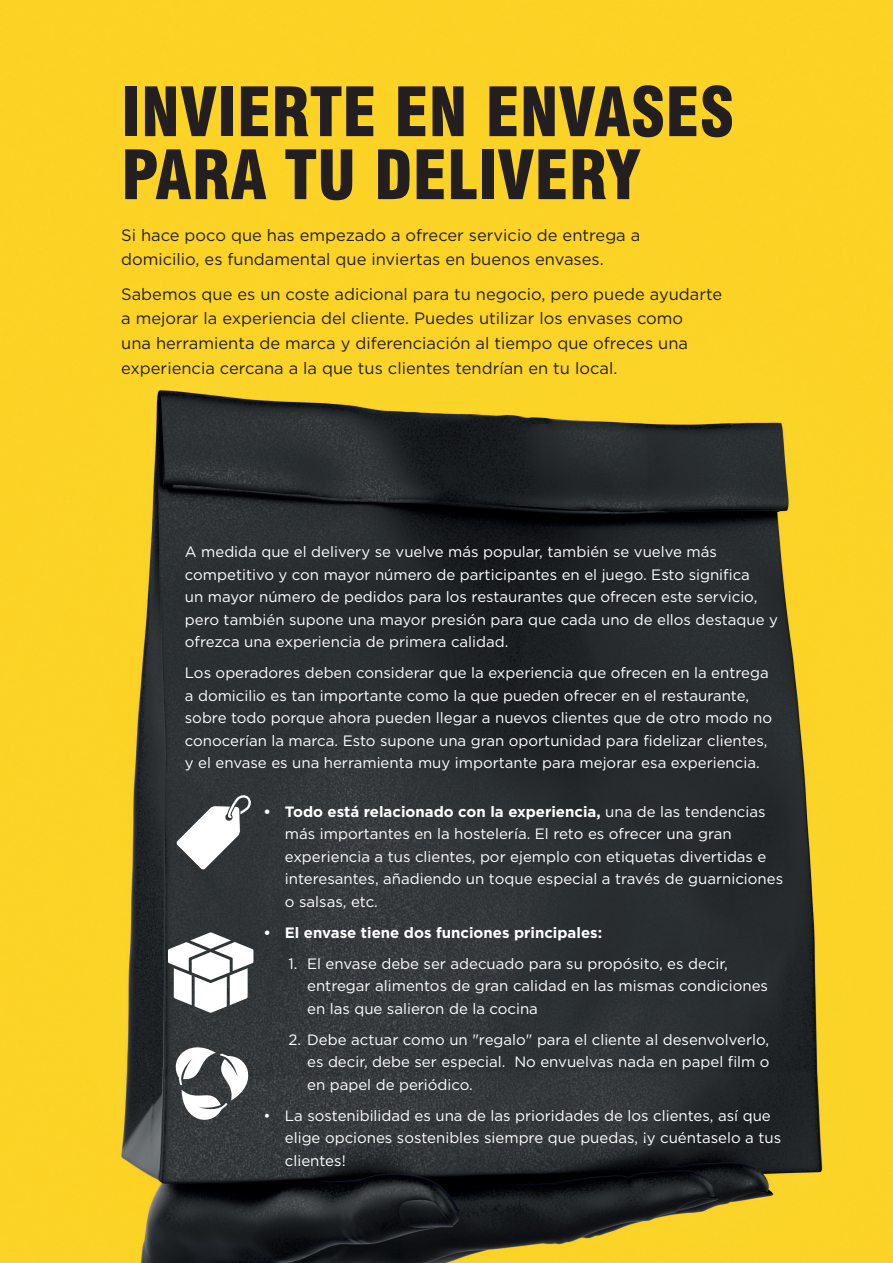
<style>
.page{position:relative;width:893px;height:1263px;background:#fff}
.page>*{position:absolute;margin:0;border:0;box-sizing:border-box;transform-origin:0 0}
.t1{font:900 condensed 66.15px/63px "Swiss 721 BT";color:#231f20}
.t2{font:16.5px/24.8px "Gotham";color:#231f20}
.t3{font:15px/22.5px "Gotham";color:#fff}
.t4{font:700 15px "Gotham";color:#fff}
.s1{font-weight:700}
</style>
<div class="page">
<img style="left:0;top:0;width:893px;height:1263px">
<svg style="left:176px;top:794px;width:76px;height:76px"></svg>
<svg style="left:168px;top:932px;width:85px;height:81px"></svg>
<svg style="left:174px;top:1044px;width:76px;height:77px"></svg>
<h1 class="t1" style="left:121px;top:81px;width:615px">INVIERTE EN ENVASES<br>PARA TU DELIVERY</h1>
<p class="t2" style="left:121px;top:222px;width:521px">Si hace poco que has empezado a ofrecer servicio de entrega a domicilio, es fundamental que inviertas en buenos envases.</p>
<p class="t2" style="left:121px;top:281px;width:603px">Sabemos que es un coste adicional para tu negocio, pero puede ayudarte a mejorar la experiencia del cliente. Puedes utilizar los envases como<br>una herramienta de marca y diferenciación al tiempo que ofreces una experiencia cercana a la que tus clientes tendrían en tu local.</p>
<p class="t3" style="left:185px;top:540px;width:595px">A medida que el delivery se vuelve más popular, también se vuelve más competitivo y con mayor número de participantes en el juego. Esto significa<br>un mayor número de pedidos para los restaurantes que ofrecen este servicio, pero también supone una mayor presión para que cada uno de ellos destaque y ofrezca una experiencia de primera calidad.</p>
<p class="t3" style="left:185px;top:661px;width:589px">Los operadores deben considerar que la experiencia que ofrecen en la entrega a domicilio es tan importante como la que pueden ofrecer en el restaurante, sobre todo porque ahora pueden llegar a nuevos clientes que de otro modo no conocerían la marca. Esto supone una gran oportunidad para fidelizar clientes, y el envase es una herramienta muy importante para mejorar esa experiencia.</p>
<p class="t3" style="left:285px;top:800px;width:500px;text-indent:-21px"><span class="s1">• Todo está relacionado con la experiencia,</span> una de las tendencias más importantes en la hostelería. El reto es ofrecer una gran experiencia a tus clientes, por ejemplo con etiquetas divertidas e interesantes, añadiendo un toque especial a través de guarniciones o salsas, etc.</p>
<p class="t4" style="left:264px;top:922px;width:340px">• El envase tiene dos funciones principales:</p>
<p class="t3" style="left:307px;top:952px;width:462px;text-indent:-19px">1. El envase debe ser adecuado para su propósito, es decir, entregar alimentos de gran calidad en las mismas condiciones en las que salieron de la cocina</p>
<p class="t3" style="left:307px;top:1028px;width:464px;text-align:justify;text-indent:-19px">2. Debe actuar como un "regalo" para el cliente al desenvolverlo, es decir, debe ser especial. No envuelvas nada en papel film o en papel de periódico.</p>
<p class="t3" style="left:285px;top:1104px;width:498px;text-indent:-21px">• La sostenibilidad es una de las prioridades de los clientes, así que elige opciones sostenibles siempre que puedas, ¡y cuéntaselo a tus clientes!</p>
</div>
